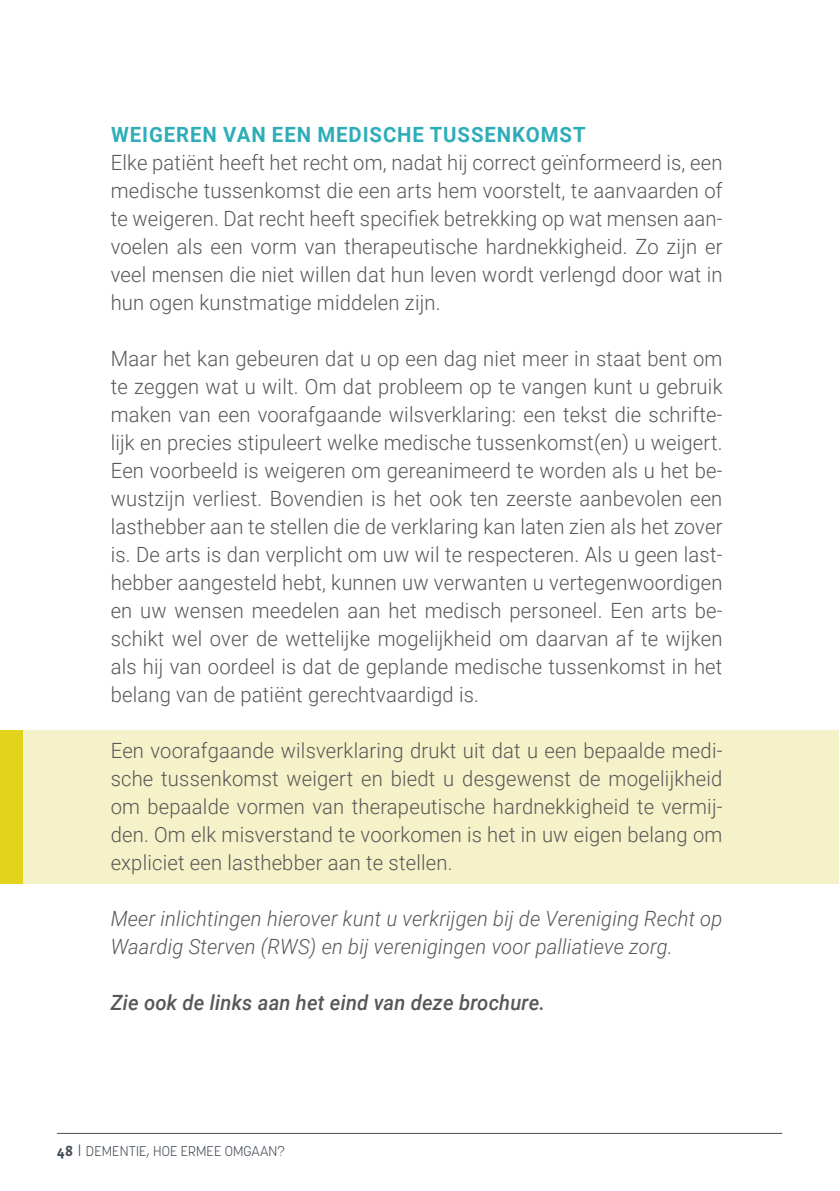
<style>
.page{position:relative;width:840px;height:1191px;background:#fff}
.page>*{position:absolute;margin:0;border:0;box-sizing:border-box;transform-origin:0 0}
.Broodtekst{font:300 21px/28px "Roboto";letter-spacing:.01em;color:#575756;text-align:justify;scale:.96 1}
.Broodtekst-2{font:italic 300 21px/28px "Roboto";letter-spacing:.01em;color:#575756;scale:.96 1}
.Broodtekst-3{font:italic 500 21px "Roboto";letter-spacing:.01em;color:#575756;scale:.96 1}
.tsstitel{font:700 21px "Roboto";letter-spacing:.045em;color:#2eadb8}
.t1{font:300 14px "Korolev";letter-spacing:.01em;color:#474f59}
.s1{font-family:"Yoga Sans OT";font-weight:700;font-size:16px}
.s2{font-family:"Roboto";font-size:16px}
</style>
<div class="page">
<div style="left:0;top:730px;width:838px;height:153px;background:#f5f2c9"></div>
<div style="left:0;top:730px;width:22px;height:153px;background:#e2d31d"></div>
<hr style="left:57px;top:1133px;width:724px;height:1px;background:#474f59">
<p class="tsstitel" style="left:111px;top:120px;width:476px">WEIGEREN VAN EEN MEDISCHE TUSSENKOMST</p>
<p class="Broodtekst" style="left:111px;top:147px;width:638px">Elke patiënt heeft het recht om, nadat hij correct geïnformeerd is, een medische tussenkomst die een arts hem voorstelt, te aanvaarden of te weigeren. Dat recht heeft specifiek betrekking op wat mensen aan&shy;voelen als een vorm van therapeutische hardnekkigheid. Zo zijn er veel mensen die niet willen dat hun leven wordt verlengd door wat in hun ogen kunstmatige middelen zijn.</p>
<p class="Broodtekst" style="left:111px;top:343px;width:638px">Maar het kan gebeuren dat u op een dag niet meer in staat bent om te zeggen wat u wilt. Om dat probleem op te vangen kunt u gebruik maken van een voorafgaande wilsverklaring: een tekst die schrifte&shy;lijk en precies stipuleert welke medische tussenkomst(en) u weigert.<br>Een voorbeeld is weigeren om gereanimeerd te worden als u het be&shy;wustzijn verliest. Bovendien is het ook ten zeerste aanbevolen een lasthebber aan te stellen die de verklaring kan laten zien als het zover is. De arts is dan verplicht om uw wil te respecteren. Als u geen last&shy;hebber aangesteld hebt, kunnen uw verwanten u vertegenwoordigen en uw wensen meedelen aan het medisch personeel. Een arts be&shy;schikt wel over de wettelijke mogelijkheid om daarvan af te wijken als hij van oordeel is dat de geplande medische tussenkomst in het belang van de patiënt gerechtvaardigd is.</p>
<p class="Broodtekst" style="left:111px;top:735px;width:638px">Een voorafgaande wilsverklaring drukt uit dat u een bepaalde medi&shy;sche tussenkomst weigert en biedt u desgewenst de mogelijkheid om bepaalde vormen van therapeutische hardnekkigheid te vermij&shy;den. Om elk misverstand te voorkomen is het in uw eigen belang om expliciet een lasthebber aan te stellen.</p>
<p class="Broodtekst-2" style="left:111px;top:903px;width:638px">Meer inlichtingen hierover kunt u verkrijgen bij de Vereniging Recht op<br>Waardig Sterven (RWS) en bij verenigingen voor palliatieve zorg.</p>
<p class="Broodtekst-3" style="left:111px;top:988px;width:454px">Zie ook de links aan het eind van deze brochure.</p>
<p class="t1" style="left:57px;top:1141px;width:229px"><span class="s1">48</span> <span class="s2">I</span> DEMENTIE, HOE ERMEE OMGAAN?</p>
</div>
